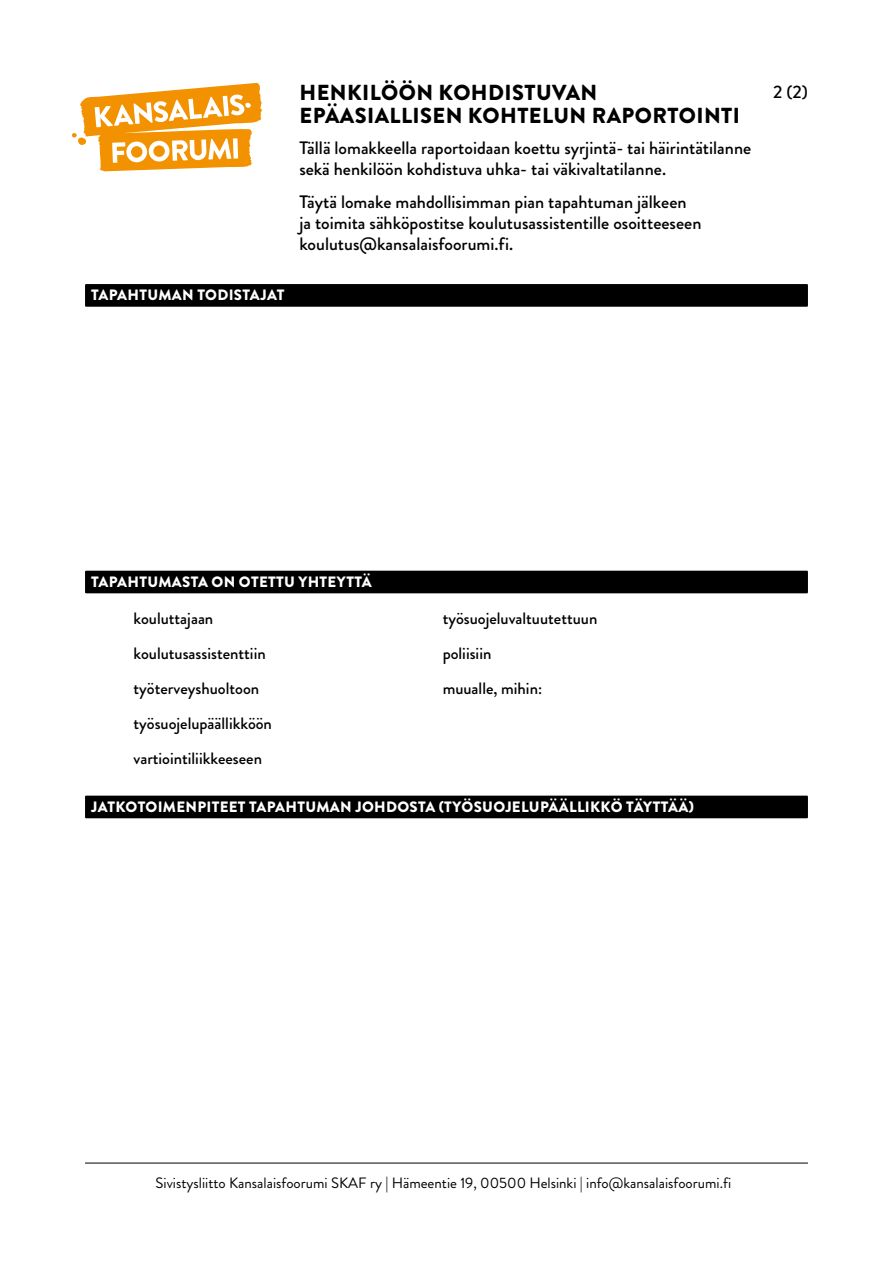
<style>
.page{position:relative;width:893px;height:1263px;background:#fff}
.page>*{position:absolute;margin:0;border:0;box-sizing:border-box;transform-origin:0 0}
.pieni_otsikko{font:900 21.75px/22.5px "Brandon Grotesque";letter-spacing:.02em;color:#000}
.ingressi{font:500 18px/21px "Brandon Grotesque";color:#000}
.teksti{font:500 16.5px "Brandon Grotesque";color:#000}
.välitieto{font:900 15px "Brandon Grotesque";letter-spacing:.02em;color:#fff}
.t1{font:15px "Brandon Grotesque";color:#000}
</style>
<div class="page">
<div style="left:85px;top:284px;width:723px;height:23px;background:#000"></div>
<div style="left:85px;top:571px;width:723px;height:22px;background:#000"></div>
<svg style="left:72px;top:83px;width:190px;height:88px"></svg>
<div style="left:85px;top:796px;width:723px;height:22px;background:#000"></div>
<hr style="left:85px;top:1163px;width:723px;height:1px;background:#000">
<p class="pieni_otsikko" style="left:299px;top:82px;width:442px">HENKILÖÖN KOHDISTUVAN<br>EPÄASIALLISEN KOHTELUN RAPORTOINTI</p>
<p class="ingressi" style="left:299px;top:137px;width:453px">Tällä lomakkeella raportoidaan koettu syrjintä- tai häirintätilanne sekä henkilöön kohdistuva uhka- tai väkivaltatilanne.</p>
<p class="ingressi" style="left:299px;top:192px;width:404px">Täytä lomake mahdollisimman pian tapahtuman jälkeen ja toimita sähköpostitse koulutusassistentille osoitteeseen koulutus@kansalaisfoorumi.fi.</p>
<p class="välitieto" style="left:91px;top:284px;width:195px">TAPAHTUMAN TODISTAJAT</p>
<p class="ingressi" style="left:773px;top:81px;width:36px">2 (2)</p>
<p class="välitieto" style="left:91px;top:571px;width:282px">TAPAHTUMASTA ON OTETTU YHTEYTTÄ</p>
<p class="teksti" style="left:134px;top:607px;width:81px">kouluttajaan</p>
<p class="teksti" style="left:134px;top:642px;width:134px">koulutusassistenttiin</p>
<p class="teksti" style="left:134px;top:677px;width:127px">työterveyshuoltoon</p>
<p class="teksti" style="left:134px;top:712px;width:140px">työsuojelupäällikköön</p>
<p class="teksti" style="left:134px;top:747px;width:130px">vartiointiliikkeeseen</p>
<p class="teksti" style="left:443px;top:607px;width:156px">työsuojeluvaltuutettuun</p>
<p class="teksti" style="left:443px;top:642px;width:50px">poliisiin</p>
<p class="teksti" style="left:443px;top:677px;width:101px">muualle, mihin:</p>
<p class="välitieto" style="left:91px;top:796px;width:604px">JATKOTOIMENPITEET TAPAHTUMAN JOHDOSTA (TYÖSUOJELUPÄÄLLIKKÖ TÄYTTÄÄ)</p>
<p class="t1" style="left:156px;top:1173px;width:577px">Sivistysliitto Kansalaisfoorumi SKAF ry | Hämeentie 19, 00500 Helsinki | info@kansalaisfoorumi.fi</p>
</div>
